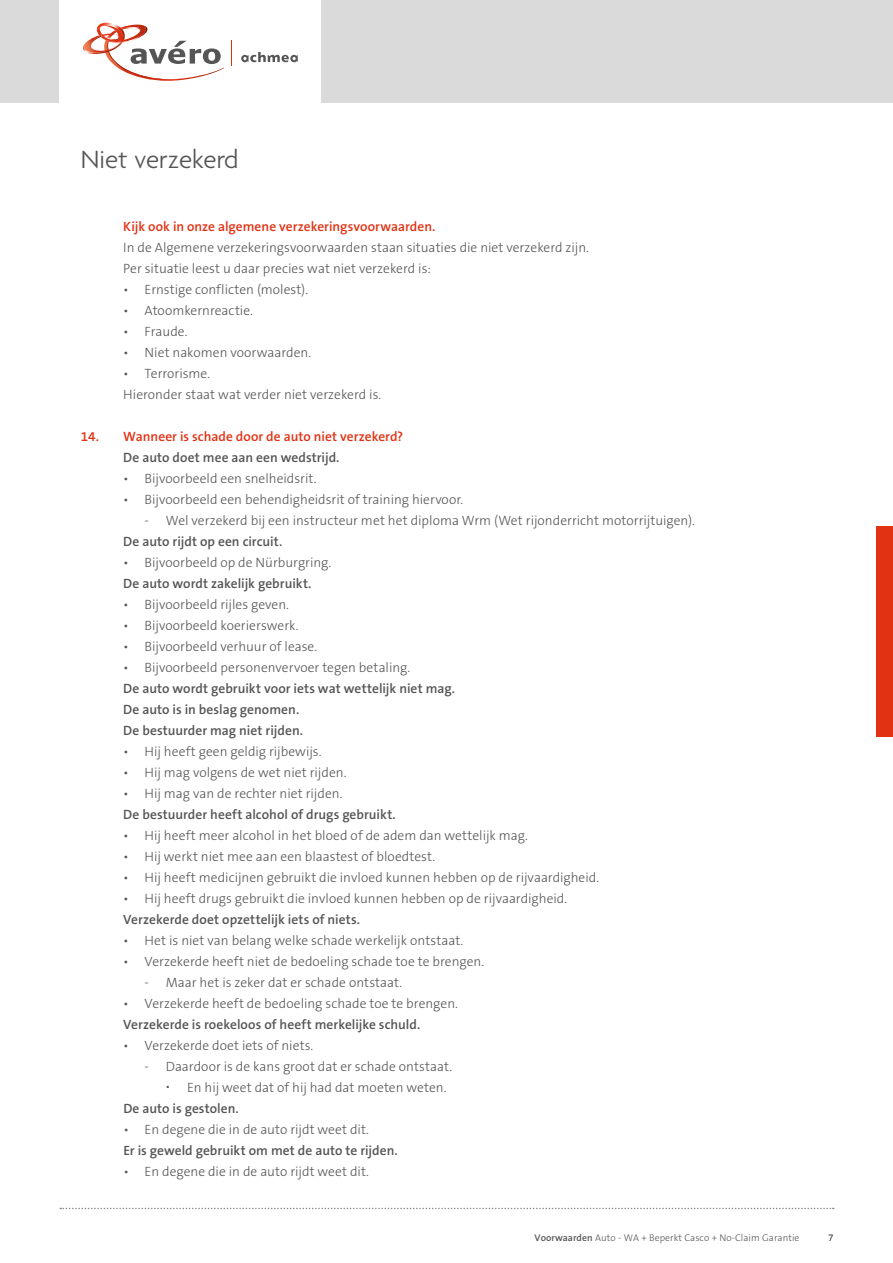
<style>
.page{position:relative;width:893px;height:1263px;background:#fff}
.page>*{position:absolute;margin:0;border:0;box-sizing:border-box;transform-origin:0 0}
.t1{font:300 27px "Agenda";color:#555}
.t2{font:300 13.5px/21px "The Sans B3";letter-spacing:.005em;color:#555}
.t3{font:600 13.5px/21px "The Sans B6";color:#555}
.t4{font:600 13.5px "The Sans B6";letter-spacing:.005em;color:#e13214}
.t5{font:300 9.75px "The Sans B3";letter-spacing:.005em;color:#555}
.s1{font-family:"The Sans B6";font-weight:600}
</style>
<div class="page">
<div style="left:0;top:0;width:893px;height:103px;background:#dadada"></div>
<div style="left:60px;top:0;width:261px;height:103px;background:#fff"></div>
<svg style="left:241px;top:52px;width:57px;height:10px"></svg>
<svg style="left:83px;top:22px;width:141px;height:59px"></svg>
<svg style="left:231px;top:41px;width:1px;height:25px"></svg>
<svg style="left:60px;top:1208px;width:774px;height:1px"></svg>
<div style="left:876px;top:526px;width:17px;height:211px;background:#e13214"></div>
<h1 class="t1" style="left:81px;top:145px;width:159px">Niet verzekerd</h1>
<p class="t4" style="left:123px;top:219px;width:314px">Kijk ook in onze algemene verzekeringsvoorwaarden.</p>
<p class="t2" style="left:123px;top:238px;width:467px">In de Algemene verzekeringsvoorwaarden staan situaties die niet verzekerd zijn.<br>Per situatie leest u daar precies wat niet verzekerd is:</p>
<p class="t2" style="left:123px;top:280px;width:186px">• Ernstige conflicten (molest).</p>
<p class="t2" style="left:123px;top:301px;width:131px">• Atoomkernreactie.</p>
<p class="t2" style="left:123px;top:322px;width:66px">• Fraude.</p>
<p class="t2" style="left:123px;top:343px;width:189px">• Niet nakomen voorwaarden.</p>
<p class="t2" style="left:123px;top:364px;width:260px">• Terrorisme.<br>Hieronder staat wat verder niet verzekerd is.</p>
<p class="t4" style="left:81px;top:429px;width:324px">14. Wanneer is schade door de auto niet verzekerd?</p>
<p class="t3" style="left:123px;top:448px;width:218px">De auto doet mee aan een wedstrijd.</p>
<p class="t2" style="left:123px;top:469px;width:195px">• Bijvoorbeeld een snelheidsrit.</p>
<p class="t2" style="left:123px;top:490px;width:342px">• Bijvoorbeeld een behendigheidsrit of training hiervoor.</p>
<p class="t2" style="left:145px;top:511px;width:552px">- Wel verzekerd bij een instructeur met het diploma Wrm (Wet rijonderricht motorrijtuigen).</p>
<p class="t3" style="left:123px;top:532px;width:160px">De auto rijdt op een circuit.</p>
<p class="t2" style="left:123px;top:553px;width:209px">• Bijvoorbeeld op de Nürburgring.</p>
<p class="t3" style="left:123px;top:574px;width:190px">De auto wordt zakelijk gebruikt.</p>
<p class="t2" style="left:123px;top:595px;width:167px">• Bijvoorbeeld rijles geven.</p>
<p class="t2" style="left:123px;top:616px;width:177px">• Bijvoorbeeld koerierswerk.</p>
<p class="t2" style="left:123px;top:637px;width:195px">• Bijvoorbeeld verhuur of lease.</p>
<p class="t2" style="left:123px;top:658px;width:288px">• Bijvoorbeeld personenvervoer tegen betaling.</p>
<p class="t3" style="left:123px;top:679px;width:333px">De auto wordt gebruikt voor iets wat wettelijk niet mag.<br>De auto is in beslag genomen.<br>De bestuurder mag niet rijden.</p>
<p class="t2" style="left:123px;top:742px;width:200px">• Hij heeft geen geldig rijbewijs.</p>
<p class="t2" style="left:123px;top:763px;width:225px">• Hij mag volgens de wet niet rijden.</p>
<p class="t2" style="left:123px;top:784px;width:221px">• Hij mag van de rechter niet rijden.</p>
<p class="t3" style="left:123px;top:805px;width:274px">De bestuurder heeft alcohol of drugs gebruikt.</p>
<p class="t2" style="left:123px;top:826px;width:406px">• Hij heeft meer alcohol in het bloed of de adem dan wettelijk mag.</p>
<p class="t2" style="left:123px;top:847px;width:313px">• Hij werkt niet mee aan een blaastest of bloedtest.</p>
<p class="t2" style="left:123px;top:868px;width:477px">• Hij heeft medicijnen gebruikt die invloed kunnen hebben op de rijvaardigheid.</p>
<p class="t2" style="left:123px;top:889px;width:445px">• Hij heeft drugs gebruikt die invloed kunnen hebben op de rijvaardigheid.</p>
<p class="t3" style="left:123px;top:910px;width:238px">Verzekerde doet opzettelijk iets of niets.</p>
<p class="t2" style="left:123px;top:931px;width:342px">• Het is niet van belang welke schade werkelijk ontstaat.</p>
<p class="t2" style="left:123px;top:952px;width:362px">• Verzekerde heeft niet de bedoeling schade toe te brengen.</p>
<p class="t2" style="left:145px;top:973px;width:259px">- Maar het is zeker dat er schade ontstaat.</p>
<p class="t2" style="left:123px;top:994px;width:336px">• Verzekerde heeft de bedoeling schade toe te brengen.</p>
<p class="t3" style="left:123px;top:1015px;width:299px">Verzekerde is roekeloos of heeft merkelijke schuld.</p>
<p class="t2" style="left:123px;top:1036px;width:192px">• Verzekerde doet iets of niets.</p>
<p class="t2" style="left:187px;top:1057px;width:267px;text-indent:-43px">- Daardoor is de kans groot dat er schade ontstaat.<br>En hij weet dat of hij had dat moeten weten.</p>
<p class="t3" style="left:123px;top:1099px;width:117px">De auto is gestolen.</p>
<p class="t2" style="left:123px;top:1120px;width:247px">• En degene die in de auto rijdt weet dit.</p>
<p class="t3" style="left:123px;top:1141px;width:276px">Er is geweld gebruikt om met de auto te rijden.</p>
<p class="t2" style="left:123px;top:1162px;width:247px">• En degene die in de auto rijdt weet dit.</p>
<p class="t5" style="left:535px;top:1233px;width:266px"><span class="s1">Voorwaarden</span> Auto - WA + Beperkt Casco + No-Claim Garantie</p>
<p class="t5" style="left:828px;top:1233px;width:7px">7</p>
</div>
